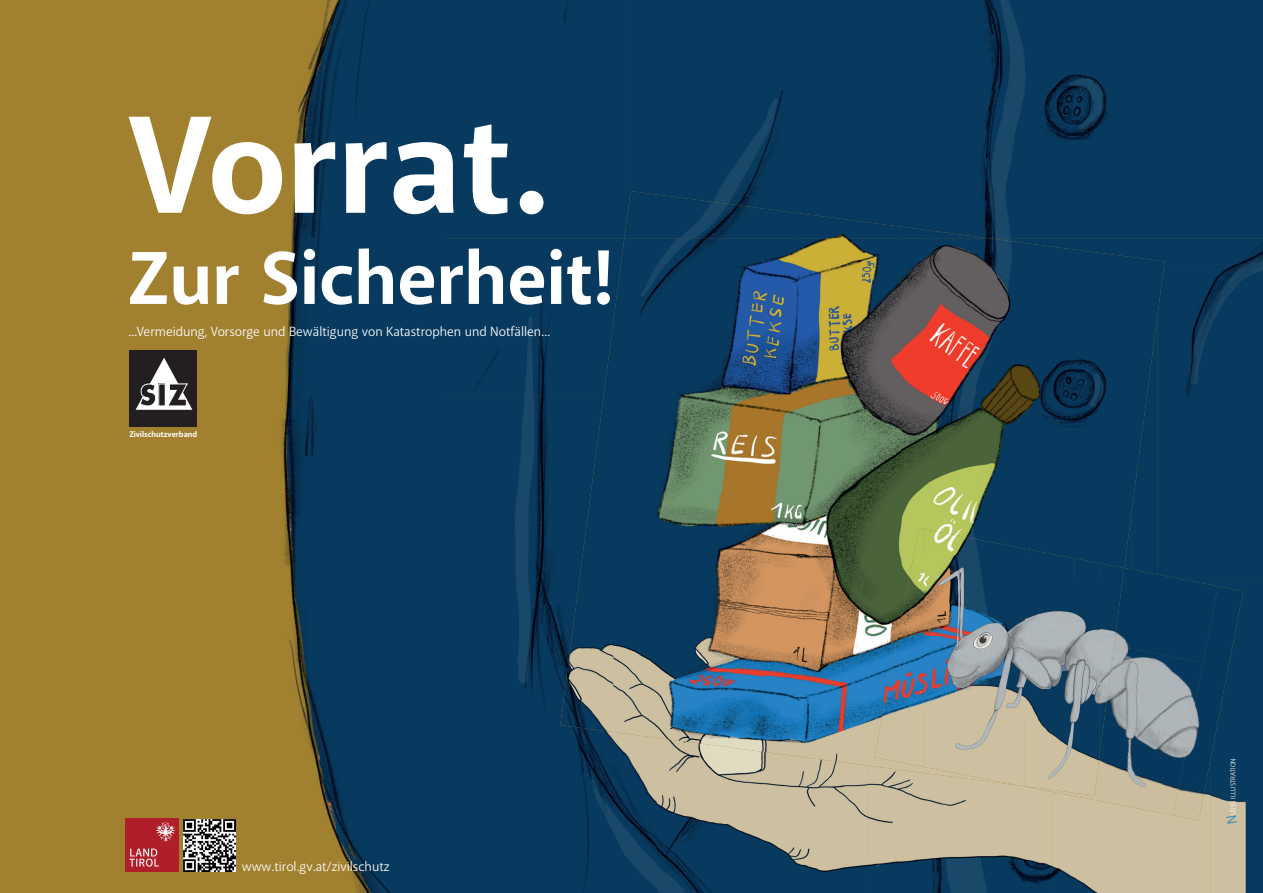
<style>
.page{position:relative;width:1263px;height:893px;background:#a1812f}
.page>*{position:absolute;margin:0;border:0;box-sizing:border-box;transform-origin:0 0}
.t1{font:700 140.62px "Akagi Pro";color:#fff}
.t2{font:700 75.9px "Akagi Pro";color:#fff}
.t3{font:13.5px "Akagi Pro";color:#fff}
.t4{font:700 8.25px "Akagi Pro";color:#fff}
.t5{font:7.05px "Akagi Pro";color:#fff}
</style>
<div class="page">
<img style="left:291px;top:0;width:339px;height:238px">
<img style="left:630px;top:0;width:633px;height:212px">
<img style="left:988px;top:212px;width:275px;height:26px">
<img style="left:1137px;top:108px;width:72px;height:7px">
<img style="left:281px;top:238px;width:165px;height:655px">
<div style="left:446px;top:238px;width:166px;height:157px;background:#073a5e"></div>
<img style="left:1034px;top:238px;width:229px;height:26px">
<img style="left:1158px;top:264px;width:105px;height:314px">
<div style="left:1138px;top:465px;width:20px;height:103px;background:#073a5e"></div>
<img style="left:446px;top:395px;width:140px;height:210px">
<img style="left:1218px;top:578px;width:45px;height:27px">
<div style="left:446px;top:605px;width:132px;height:288px;background:#073a5e"></div>
<img style="left:1210px;top:605px;width:53px;height:288px">
<img style="left:578px;top:732px;width:79px;height:161px">
<img style="left:657px;top:756px;width:210px;height:137px">
<div style="left:1184px;top:820px;width:26px;height:73px;background:#cdc0a1"></div>
<img style="left:867px;top:770px;width:185px;height:123px">
<div style="left:1052px;top:796px;width:132px;height:97px;background:#cdc0a1"></div>
<img style="left:624px;top:191px;width:364px;height:47px">
<img style="left:796px;top:238px;width:105px;height:532px">
<img style="left:901px;top:767px;width:23px;height:19px">
<img style="left:612px;top:238px;width:185px;height:518px">
<img style="left:560px;top:525px;width:53px;height:207px">
<img style="left:901px;top:238px;width:27px;height:370px">
<img style="left:1034px;top:244px;width:104px;height:324px">
<img style="left:928px;top:238px;width:106px;height:311px">
<div style="left:586px;top:322px;width:27px;height:203px;background:#073a5e"></div>
<div style="left:1138px;top:258px;width:26px;height:207px;background:#073a5e"></div>
<div style="left:1124px;top:568px;width:94px;height:77px;background:#05385c"></div>
<img style="left:1173px;top:586px;width:70px;height:234px">
<img style="left:1124px;top:645px;width:79px;height:94px">
<img style="left:1072px;top:723px;width:116px;height:92px">
<img style="left:1021px;top:786px;width:51px;height:10px">
<img style="left:924px;top:529px;width:100px;height:257px">
<img style="left:1024px;top:582px;width:75px;height:213px">
<img style="left:874px;top:608px;width:50px;height:159px">
<img style="left:1099px;top:563px;width:25px;height:196px">
<img style="left:903px;top:528px;width:21px;height:80px">
<div style="left:1024px;top:549px;width:50px;height:33px;background:#073a5e"></div>
<img style="left:1074px;top:558px;width:25px;height:24px">
<div style="left:129px;top:351px;width:68px;height:76px;background:#231f20"></div>
<svg style="left:136px;top:358px;width:56px;height:52px"></svg>
<img style="left:184px;top:820px;width:52px;height:52px">
<img style="left:125px;top:818px;width:54px;height:53px">
<svg style="left:1226px;top:815px;width:11px;height:8px"></svg>
<h1 class="t1" style="left:128px;top:79px;width:421px">Vorrat.</h1>
<h2 class="t2" style="left:128px;top:232px;width:487px">Zur Sicherheit!</h2>
<p class="t3" style="left:128px;top:323px;width:423px">...Vermeidung, Vorsorge und Bewältigung von Katastrophen und Notfällen...</p>
<p class="t4" style="left:129px;top:429px;width:69px">Zivilschutzverband</p>
<p class="t3" style="left:242px;top:859px;width:149px">www.tirol.gv.at/zivilschutz</p>
<p class="t5" style="left:1229px;top:815px;width:59px;rotate:-90deg">USSS ILLUSTRATION</p>
</div>
